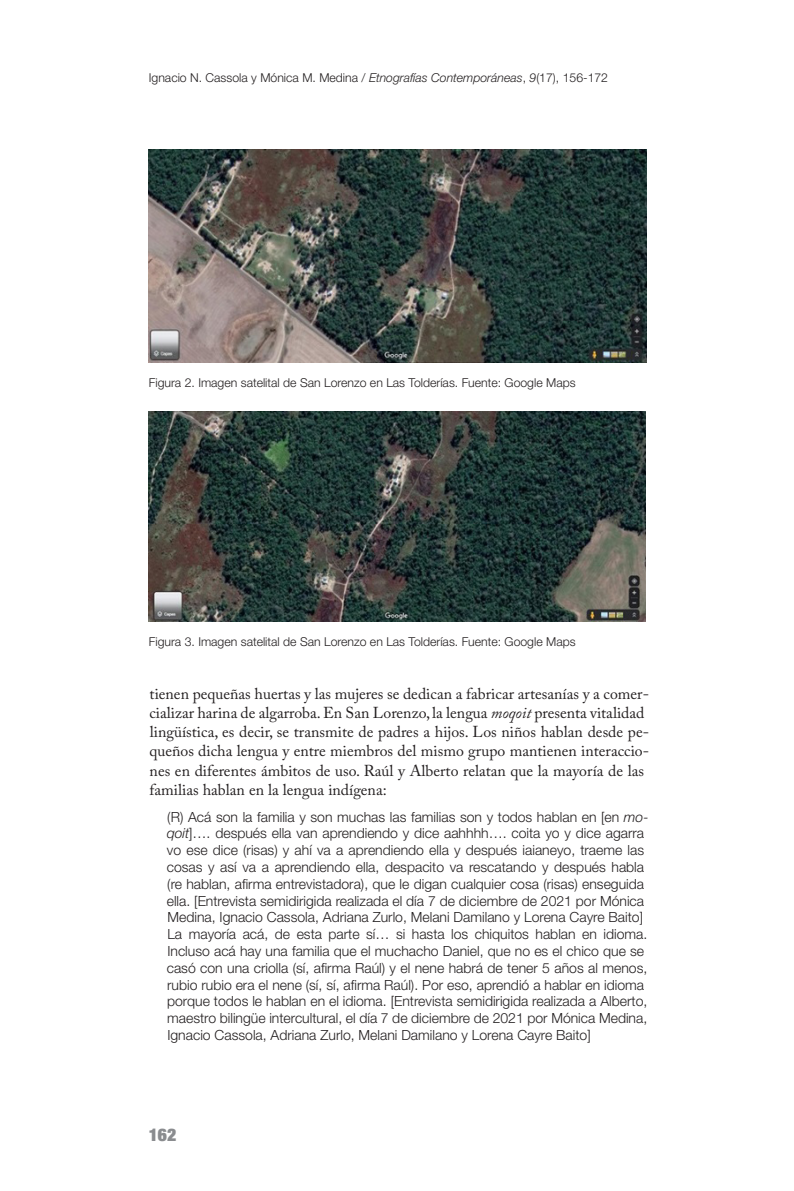
<style>
.page{position:relative;width:794px;height:1191px;background:#fff}
.page>*{position:absolute;margin:0;border:0;box-sizing:border-box;transform-origin:0 0}
.t1{font:900 condensed 17.5px "Helvetica Neue LT Std";color:#8a8c8f}
.Paragraph{font:15.75px/19.2px "Adobe Caslon Pro";color:#231f20}
.Blockquote___Paragra{font:300 14px/16.8px "Helvetica Neue LT Std";color:#231f20}
.tituloImagen{font:300 12.25px "Helvetica Neue LT Std";color:#231f20}
.s1{font-style:italic}
</style>
<div class="page">
<img style="left:149px;top:149px;width:497px;height:213px">
<img style="left:149px;top:411px;width:496px;height:210px">
<p class="tituloImagen" style="left:149px;top:70px;width:461px">Ignacio N. Cassola y Mónica M. Medina / <span class="s1">Etnografías Contemporáneas</span>, <span class="s1">9</span>(17), 156-172</p>
<p class="tituloImagen" style="left:149px;top:375px;width:428px">Figura 2. Imagen satelital de San Lorenzo en Las Tolderías. Fuente: Google Maps</p>
<p class="tituloImagen" style="left:149px;top:634px;width:428px">Figura 3. Imagen satelital de San Lorenzo en Las Tolderías. Fuente: Google Maps</p>
<p class="Paragraph" style="left:149px;top:683px;width:501px">tienen pequeñas huertas y las mujeres se dedican a fabricar artesanías y a comer&shy;cializar harina de algarroba. En San Lorenzo, la lengua <span class="s1">moqoit</span> presenta vitalidad lingüística, es decir, se transmite de padres a hijos. Los niños hablan desde pe&shy;queños dicha lengua y entre miembros del mismo grupo mantienen interaccio&shy;nes en diferentes ámbitos de uso. Raúl y Alberto relatan que la mayoría de las familias hablan en la lengua indígena:</p>
<p class="Blockquote___Paragra" style="left:167px;top:808px;width:483px">(R) Acá son la familia y son muchas las familias son y todos hablan en [en <span class="s1">mo&shy;qoit</span>]…. después ella van aprendiendo y dice aahhhh…. coita yo y dice agarra vo ese dice (risas) y ahí va a aprendiendo ella y después iaianeyo, traeme las cosas y así va a aprendiendo ella, despacito va rescatando y después habla (re hablan, afirma entrevistadora), que le digan cualquier cosa (risas) enseguida ella. [Entrevista semidirigida realizada el día 7 de diciembre de 2021 por Mónica Medina, Ignacio Cassola, Adriana Zurlo, Melani Damilano y Lorena Cayre Baito]</p>
<p class="Blockquote___Paragra" style="left:167px;top:925px;width:482px">La mayoría acá, de esta parte sí… si hasta los chiquitos hablan en idioma.<br>Incluso acá hay una familia que el muchacho Daniel, que no es el chico que se casó con una criolla (sí, afirma Raúl) y el nene habrá de tener 5 años al menos, rubio rubio era el nene (sí, sí, afirma Raúl). Por eso, aprendió a hablar en idioma porque todos le hablan en el idioma. [Entrevista semidirigida realizada a Alberto, maestro bilingüe intercultural, el día 7 de diciembre de 2021 por Mónica Medina, Ignacio Cassola, Adriana Zurlo, Melani Damilano y Lorena Cayre Baito]</p>
<p class="t1" style="left:149px;top:1124px;width:29px">162</p>
</div>
